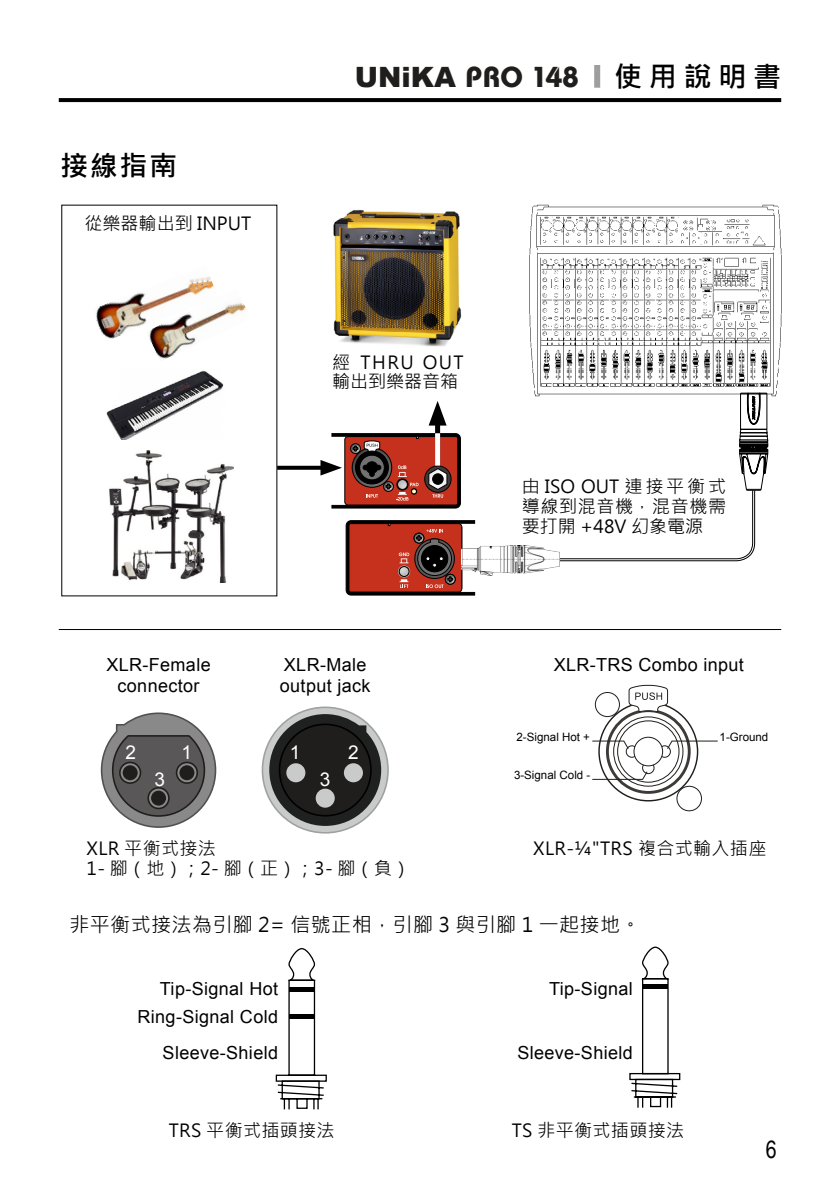
<style>
.page{position:relative;width:840px;height:1191px;background:#fff}
.page>*{position:absolute;margin:0;border:0;box-sizing:border-box;transform-origin:0 0}
.t1{font:700 30px "Bauhaus Itc TEE";color:#1f1e1d}
.t2{font:700 28px "Microsoft Jheng Hei";letter-spacing:.24em;color:#000}
.t3{font:24px "Arial Narrow";color:#000}
.t4{font:20px "Microsoft Jheng Hei";letter-spacing:.02em;color:#000}
.t5{font:19px "Arial";color:#fff}
.t6{font:18px/21px "Arial";letter-spacing:.02em;color:#000;text-align:center}
.t7{font:18px/20px "Microsoft Jheng Hei";letter-spacing:.02em;color:#000;text-align:justify}
.t8{font:18px/19px "Microsoft Jheng Hei";color:#000}
.t9{font:11.6px "Arial";color:#000}
.s1{font-family:"Arial";font-weight:900;font-size:28px}
</style>
<div class="page">
<svg style="left:59px;top:98px;width:721px;height:4px;background:#050505"></svg>
<div style="left:594px;top:65px;width:6px;height:23px;background:#9e9e9e"></div>
<img style="left:529px;top:204px;width:253px;height:196px">
<img style="left:333px;top:209px;width:129px;height:138px">
<svg style="left:345px;top:520px;width:130px;height:75px;background:#96392d"></svg>
<div style="left:435px;top:416px;width:5px;height:49px;background:#000"></div>
<svg style="left:429px;top:401px;width:17px;height:24px"></svg>
<hr style="left:59px;top:629px;width:721px;height:1px;background:#000">
<img style="left:150px;top:302px;width:96px;height:57px">
<img style="left:96px;top:276px;width:122px;height:65px">
<img style="left:110px;top:450px;width:123px;height:132px">
<img style="left:106px;top:370px;width:118px;height:70px">
<svg style="left:277px;top:466px;width:43px;height:4px"></svg>
<svg style="left:320px;top:433px;width:140px;height:75px"></svg>
<svg style="left:592px;top:684px;width:126px;height:127px"></svg>
<svg style="left:100px;top:712px;width:117px;height:116px"></svg>
<svg style="left:120px;top:762px;width:20px;height:21px"></svg>
<div style="left:119px;top:761px;width:22px;height:23px;border:2px solid #1f1e1d;border-radius:50%"></div>
<div style="left:123px;top:765px;width:15px;height:15px;background:#1f1e1d;border-radius:50%"></div>
<svg style="left:176px;top:762px;width:21px;height:21px"></svg>
<div style="left:176px;top:761px;width:22px;height:23px;border:2px solid #1f1e1d;border-radius:50%"></div>
<div style="left:179px;top:765px;width:15px;height:15px;background:#1f1e1d;border-radius:50%"></div>
<svg style="left:148px;top:788px;width:21px;height:20px"></svg>
<div style="left:147px;top:787px;width:22px;height:22px;border:2px solid #1f1e1d;border-radius:50%"></div>
<div style="left:151px;top:790px;width:15px;height:15px;background:#1f1e1d;border-radius:50%"></div>
<svg style="left:262px;top:707px;width:126px;height:125px"></svg>
<svg style="left:269px;top:714px;width:112px;height:112px"></svg>
<div style="left:279px;top:724px;width:92px;height:91px;background:#1f1e1d;border-radius:50%"></div>
<div style="left:278px;top:723px;width:93px;height:93px;border:2px solid #000;border-radius:50%"></div>
<div style="left:286px;top:763px;width:19px;height:19px;background:#c9caca;border-radius:50%"></div>
<div style="left:344px;top:763px;width:19px;height:19px;background:#c9caca;border-radius:50%"></div>
<div style="left:315px;top:788px;width:19px;height:19px;background:#c9caca;border-radius:50%"></div>
<svg style="left:275px;top:948px;width:51px;height:161px"></svg>
<div style="left:160px;top:979px;width:118px;height:18px;background:#fff"></div>
<div style="left:137px;top:1007px;width:141px;height:18px;background:#fff"></div>
<div style="left:162px;top:1043px;width:116px;height:18px;background:#fff"></div>
<svg style="left:629px;top:946px;width:51px;height:162px"></svg>
<div style="left:549px;top:979px;width:83px;height:18px;background:#fff"></div>
<div style="left:517px;top:1043px;width:115px;height:18px;background:#fff"></div>
<div style="left:435px;top:433px;width:5px;height:32px;background:#fff"></div>
<svg style="left:558px;top:393px;width:209px;height:169px"></svg>
<img style="left:461px;top:545px;width:98px;height:30px">
<h2 class="t2" style="left:60px;top:148px;width:119px">接線指南</h2>
<p class="t8" style="left:84px;top:214px;width:168px">從樂器輸出到 INPUT</p>
<h1 class="t1" style="left:354px;top:58px;width:226px"><span class="s1">UNiKA</span> PRO 148</h1>
<h2 class="t2" style="left:613px;top:60px;width:168px">使用說明書</h2>
<p class="t8" style="left:332px;top:353px;width:133px">經 THRU OUT輸出到樂器音箱</p>
<p class="t7" style="left:521px;top:476px;width:206px">由 ISO OUT 連接平衡式導線到混音機，混音機需要打開 +48V 幻象電源</p>
<p class="t6" style="left:106px;top:654px;width:106px">XLR-Female connector</p>
<p class="t6" style="left:280px;top:654px;width:92px;text-align:left">XLR-Male output jack</p>
<p class="t5" style="left:125px;top:740px;width:12px">2</p>
<p class="t5" style="left:181px;top:740px;width:12px">1</p>
<p class="t5" style="left:154px;top:767px;width:12px">3</p>
<p class="t5" style="left:289px;top:740px;width:12px">1</p>
<p class="t5" style="left:319px;top:767px;width:12px">3</p>
<p class="t5" style="left:348px;top:740px;width:12px">2</p>
<p class="t6" style="left:553px;top:654px;width:191px">XLR-TRS Combo input</p>
<p class="t9" style="left:516px;top:729px;width:75px">2-Signal Hot +</p>
<p class="t9" style="left:719px;top:729px;width:50px">1-Ground</p>
<p class="t9" style="left:513px;top:767px;width:78px">3-Signal Cold -</p>
<p class="t7" style="left:533px;top:838px;width:234px">XLR-¼"TRS 複合式輸入插座</p>
<p class="t7" style="left:87px;top:838px;width:325px">XLR 平衡式接法<br>1- 腳（地）；2- 腳（正）；3- 腳（負）</p>
<p class="t4" style="left:69px;top:912px;width:572px">非平衡式接法為引腳 2= 信號正相，引腳 3 與引腳 1 一起接地。</p>
<p class="t6" style="left:137px;top:974px;width:142px;line-height:28.4px;text-align:right">Tip-Signal Hot<br>Ring-Signal Cold</p>
<p class="t6" style="left:162px;top:1042px;width:117px">Sleeve-Shield</p>
<p class="t6" style="left:549px;top:978px;width:85px">Tip-Signal</p>
<p class="t6" style="left:517px;top:1042px;width:117px">Sleeve-Shield</p>
<p class="t7" style="left:169px;top:1120px;width:167px">TRS 平衡式插頭接法</p>
<p class="t7" style="left:511px;top:1120px;width:174px">TS 非平衡式插頭接法</p>
<h3 class="t3" style="left:765px;top:1131px;width:12px">6</h3>
</div>
